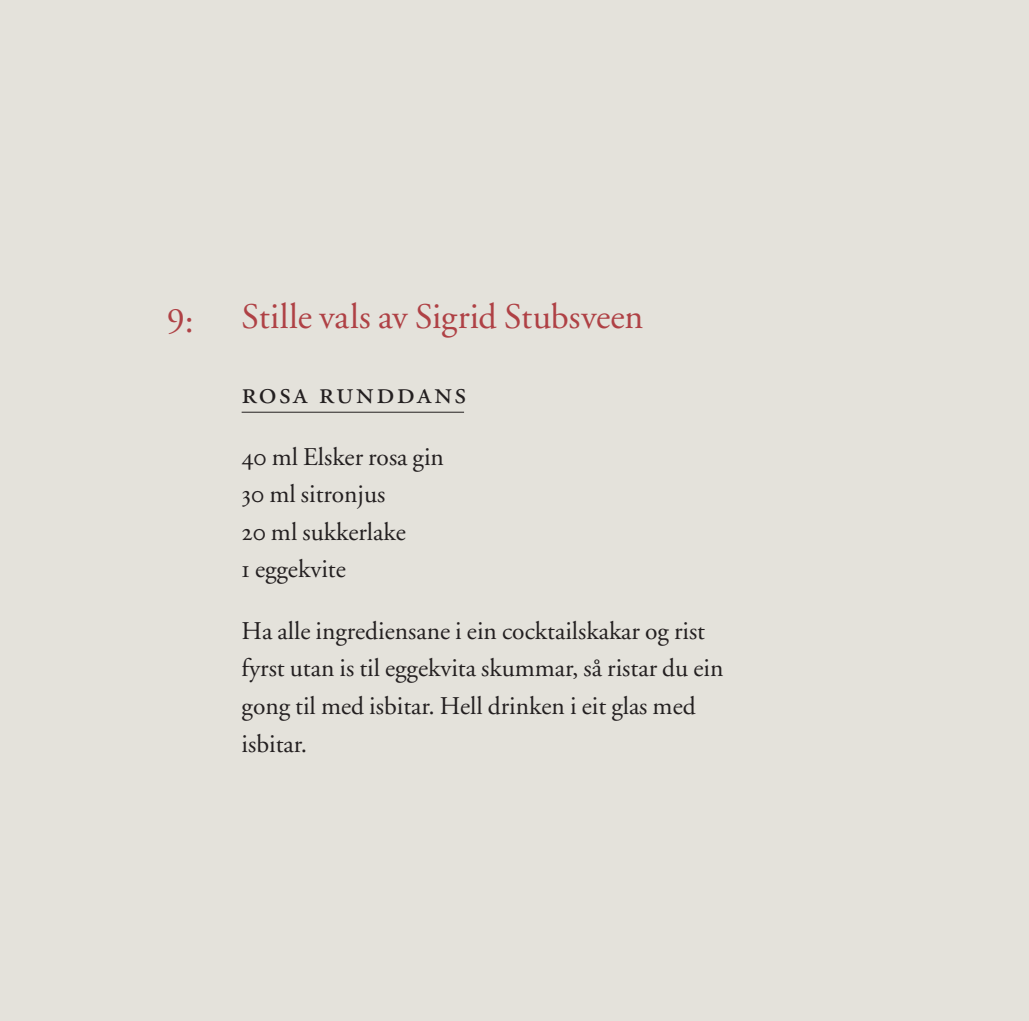
<style>
.page{position:relative;width:1029px;height:1021px;background:#fff}
.page>*{position:absolute;margin:0;border:0;box-sizing:border-box;transform-origin:0 0}
.t1{font:36px "Adobe Garamond";color:#af4145}
.t2{font:31.5px "Adobe Garamond Exp";letter-spacing:.075em;color:#231f20}
.t3{font:25.5px/37.5px "Adobe Garamond";color:#231f20}
.s1{font-family:"Adobe Garamond Exp"}
</style>
<div class="page">
<div style="left:0;top:0;width:1029px;height:1020px;background:#e4e2db"></div>
<hr style="left:242px;top:411px;width:222px;height:2px;background:#231f20">
<h1 class="t1" style="left:167px;top:302px;width:28px">9:</h1>
<h1 class="t1" style="left:242px;top:297px;width:403px">Stille vals av Sigrid Stubsveen</h1>
<p class="t2" style="left:242px;top:381px;width:226px">rosa runddans</p>
<p class="t3" style="left:242px;top:438px;width:204px"><span class="s1">40</span> ml Elsker rosa gin<br><span class="s1">30</span> ml sitronjus<br><span class="s1">20</span> ml sukkerlake<br><span class="s1">1</span> eggekvite</p>
<p class="t3" style="left:242px;top:612px;width:483px">Ha alle ingrediensane i ein cocktailskakar og rist fyrst utan is til eggekvita skummar, så ristar du ein gong til med isbitar. Hell drinken i eit glas med isbitar.</p>
</div>
